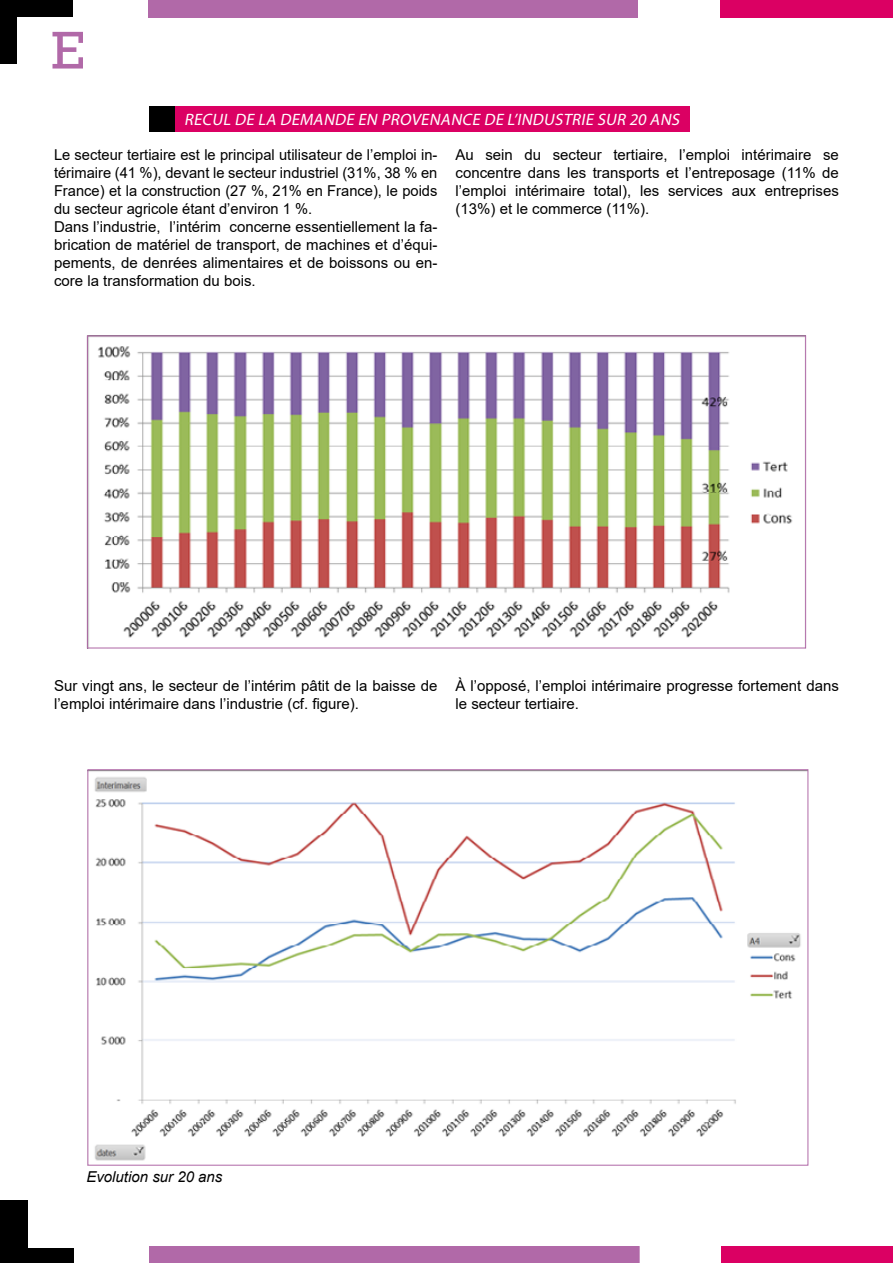
<style>
.page{position:relative;width:893px;height:1263px;background:#fff}
.page>*{position:absolute;margin:0;border:0;box-sizing:border-box;transform-origin:0 0}
.t1{font:54px "Rockwell";color:#b169a8}
.t2{font:italic 16.5px "Myriad Pro";color:#fff}
.t3{font:15px/18px "Arial";color:#000}
.t4{font:italic 15px "Arial";color:#000}
</style>
<div class="page">
<div style="left:0;top:1200px;width:73px;height:63px;background:#000"></div>
<div style="left:149px;top:1246px;width:491px;height:17px;background:#b169a8"></div>
<div style="left:722px;top:1247px;width:171px;height:16px;background:#db0063"></div>
<div style="left:28px;top:1200px;width:45px;height:47px;background:#fff"></div>
<div style="left:0;top:0;width:72px;height:64px;background:#000"></div>
<div style="left:17px;top:17px;width:111px;height:64px;background:#fff"></div>
<div style="left:149px;top:0;width:489px;height:17px;background:#b169a8"></div>
<div style="left:721px;top:0;width:172px;height:17px;background:#db0063"></div>
<div style="left:149px;top:106px;width:25px;height:26px;background:#000"></div>
<div style="left:176px;top:106px;width:514px;height:26px;background:#db0063"></div>
<img style="left:98px;top:346px;width:695px;height:292px">
<img style="left:89px;top:771px;width:717px;height:390px">
<h1 class="t1" style="left:51px;top:19px;width:35px">E</h1>
<p class="t2" style="left:184px;top:110px;width:500px">RECUL DE LA DEMANDE EN PROVENANCE DE L’INDUSTRIE SUR 20 ANS</p>
<p class="t3" style="left:54px;top:145px;width:385px">Le secteur tertiaire est le principal utilisateur de l’emploi in&shy;térimaire (41 %), devant le secteur industriel (31%, 38 % en France) et la construction (27 %, 21% en France), le poids du secteur agricole étant d’environ 1 %.<br>Dans l’industrie, l’intérim concerne essentiellement la fa&shy;brication de matériel de transport, de machines et d’équi&shy;pements, de denrées alimentaires et de boissons ou en&shy;core la transformation du bois.</p>
<p class="t3" style="left:455px;top:145px;width:385px;text-align:justify">Au sein du secteur tertiaire, l’emploi intérimaire se concentre dans les transports et l’entreposage (11% de l’emploi intérimaire total), les services aux entreprises (13%) et le commerce (11%).</p>
<p class="t3" style="left:54px;top:677px;width:385px">Sur vingt ans, le secteur de l’intérim pâtit de la baisse de l’emploi intérimaire dans l’industrie (cf. figure).</p>
<p class="t3" style="left:455px;top:677px;width:385px">À l’opposé, l’emploi intérimaire progresse fortement dans le secteur tertiaire.</p>
<p class="t4" style="left:86px;top:1167px;width:137px">Evolution sur 20 ans</p>
</div>
